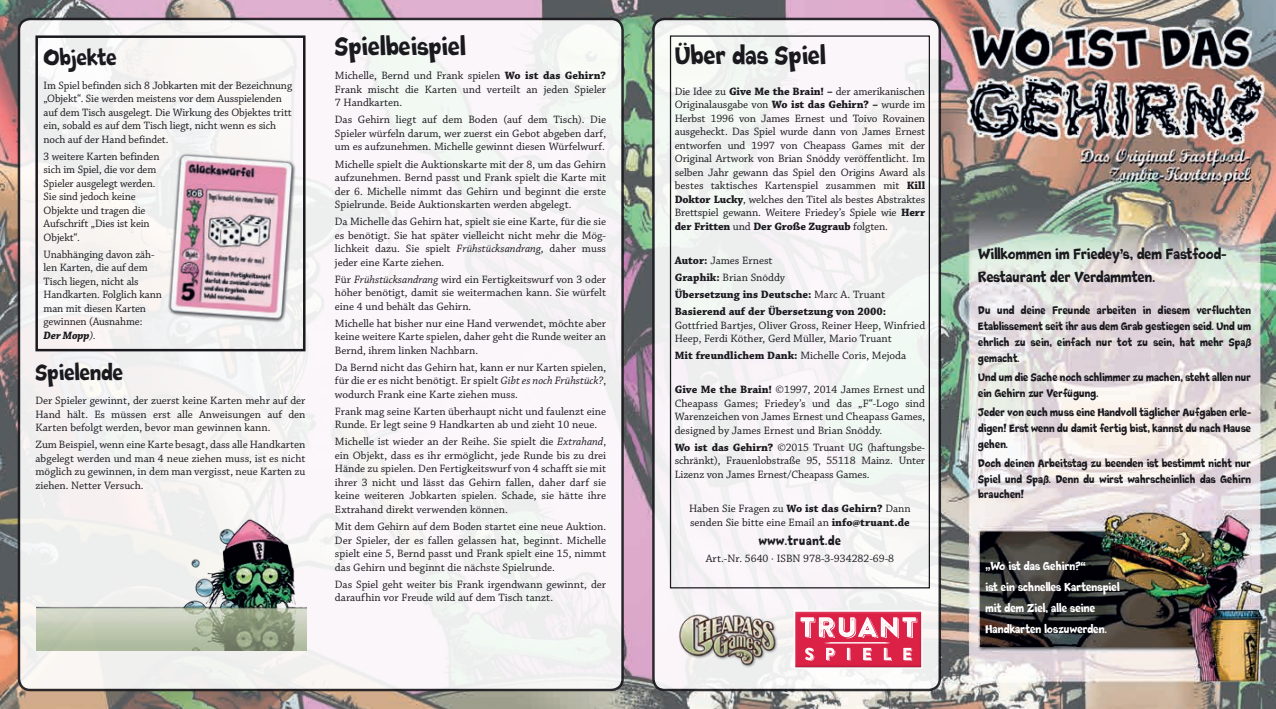
<style>
.page{position:relative;width:1276px;height:709px;background:#fff}
.page>*{position:absolute;margin:0;border:0;box-sizing:border-box;transform-origin:0 0}
.t1{font:30px "Eatwell Chubby";color:#1a191e}
.t2{font:26.25px "Eatwell Chubby";color:#1a191e}
.t3{font:17.5px/22.5px "Eatwell Chubby";color:#1a191e}
.t4{font:15px "Eatwell Chubby";letter-spacing:.03em;color:#1a191e}
.t5{font:13.75px/21px "Eatwell Chubby";color:#fff}
.t6{font:13.12px/15.8px "Eatwell Chubby";color:#1a191e;text-align:justify}
.t7{font:11.25px/13.5px "Chaparral Pro";color:#1a191e;text-align:justify}
.t8{font:700 11.25px/17px "Chaparral Pro";color:#1a191e}
.s1{font-weight:700;font-style:italic}
.s2{font-style:italic}
.s3{font-weight:700}
.s4{font-weight:400}
</style>
<div class="page">
<img style="left:0;top:0;width:1276px;height:709px">
<div style="left:19px;top:19px;width:603px;height:671px;background:#f9f6f5;border-radius:11px"></div>
<div style="left:653px;top:19px;width:286px;height:671px;background:#f3f5f4;border-radius:11px"></div>
<div style="left:652px;top:18px;width:289px;height:673px;border:2px solid #1a191e;border-radius:11px"></div>
<div style="left:670px;top:35px;width:260px;height:553px;border:1px solid #1a191e"></div>
<img style="left:679px;top:614px;width:99px;height:54px">
<div style="left:35px;top:35px;width:270px;height:316px;border:2px solid #1a191e"></div>
<img style="left:162px;top:149px;width:135px;height:192px">
<img style="left:36px;top:517px;width:270px;height:134px">
<div style="left:794px;top:610px;width:128px;height:58px;background:#1a191e;opacity:.5"></div>
<div style="left:794px;top:610px;width:128px;height:59px;border:1px solid #fff"></div>
<h2 class="t2" style="left:44px;top:43px;width:75px">Objekte</h2>
<p class="t7" style="left:44px;top:79px;width:250px;text-align:left">Im Spiel befinden sich 8 Jobkarten mit der Bezeichnung „Objekt“. Sie werden meistens vor dem Ausspielenden auf dem Tisch ausgelegt. Die Wirkung des Objektes tritt ein, sobald es auf dem Tisch liegt, nicht wenn es sich noch auf der Hand befindet.</p>
<p class="t7" style="left:44px;top:150px;width:117px;text-align:left">3 weitere Karten befinden sich im Spiel, die vor dem<br>Spieler ausgelegt werden.<br>Sie sind jedoch keine<br>Objekte und tragen die<br>Aufschrift „Dies ist kein<br>Objekt“.</p>
<p class="t7" style="left:44px;top:248px;width:120px;text-align:left">Unabhänging davon zäh&shy;len Karten, die auf dem<br>Tisch liegen, nicht als<br>Handkarten. Folglich kann man mit diesen Karten gewinnen (Ausnahme:<br><span class="s1">Der Mopp</span><span class="s2">).</span></p>
<h2 class="t2" style="left:35px;top:358px;width:89px">Spielende</h2>
<p class="t7" style="left:35px;top:394px;width:272px">Der Spieler gewinnt, der zuerst keine Karten mehr auf der Hand hält. Es müssen erst alle Anweisungen auf den Karten befolgt werden, bevor man gewinnen kann.</p>
<p class="t7" style="left:35px;top:438px;width:272px">Zum Beispiel, wenn eine Karte besagt, dass alle Handkarten abgelegt werden und man 4 neue ziehen muss, ist es nicht möglich zu gewinnen, in dem man vergisst, neue Karten zu ziehen. Netter Versuch.</p>
<h1 class="t1" style="left:335px;top:30px;width:132px">Spielbeispiel</h1>
<p class="t7" style="left:335px;top:69px;width:273px">Michelle, Bernd und Frank spielen <span class="s3">Wo ist das Gehirn?<br></span>Frank mischt die Karten und verteilt an jeden Spieler 7 Handkarten.</p>
<p class="t7" style="left:335px;top:114px;width:273px">Das Gehirn liegt auf dem Boden (auf dem Tisch). Die Spieler würfeln darum, wer zuerst ein Gebot abgeben darf, um es aufzunehmen. Michelle gewinnt diesen Würfelwurf.</p>
<p class="t7" style="left:335px;top:158px;width:273px">Michelle spielt die Auktionskarte mit der 8, um das Gehirn aufzunehmen. Bernd passt und Frank spielt die Karte mit der 6. Michelle nimmt das Gehirn und beginnt die erste Spielrunde. Beide Auktionskarten werden abgelegt.</p>
<p class="t7" style="left:335px;top:215px;width:273px">Da Michelle das Gehirn hat, spielt sie eine Karte, für die sie es benötigt. Sie hat später vielleicht nicht mehr die Mög&shy;lichkeit dazu. Sie spielt <span class="s2">Frühstücksandrang</span>, daher muss jeder eine Karte ziehen.</p>
<p class="t7" style="left:335px;top:273px;width:273px">Für <span class="s2">Frühstücksandrang</span> wird ein Fertigkeitswurf von 3 oder höher benötigt, damit sie weitermachen kann. Sie würfelt eine 4 und behält das Gehirn.</p>
<p class="t7" style="left:335px;top:317px;width:273px">Michelle hat bisher nur eine Hand verwendet, möchte aber keine weitere Karte spielen, daher geht die Runde weiter an Bernd, ihrem linken Nachbarn.</p>
<p class="t7" style="left:335px;top:361px;width:273px">Da Bernd nicht das Gehirn hat, kann er nur Karten spielen, für die er es nicht benötigt. Er spielt <span class="s2">Gibt es noch Frühstück?</span>, wodurch Frank eine Karte ziehen muss.</p>
<p class="t7" style="left:335px;top:405px;width:273px">Frank mag seine Karten überhaupt nicht und faulenzt eine<br>Runde. Er legt seine 9 Handkarten ab und zieht 10 neue.</p>
<p class="t7" style="left:335px;top:435px;width:273px">Michelle ist wieder an der Reihe. Sie spielt die <span class="s2">Extrahand</span>, ein Objekt, dass es ihr ermöglicht, jede Runde bis zu drei Hände zu spielen. Den Fertigkeitswurf von 4 schafft sie mit ihrer 3 nicht und lässt das Gehirn fallen, daher darf sie keine weiteren Jobkarten spielen. Schade, sie hätte ihre Extrahand direkt verwenden können.</p>
<p class="t7" style="left:335px;top:520px;width:273px">Mit dem Gehirn auf dem Boden startet eine neue Auktion.<br>Der Spieler, der es fallen gelassen hat, beginnt. Michelle spielt eine 5, Bernd passt und Frank spielt eine 15, nimmt das Gehirn und beginnt die nächste Spielrunde.</p>
<p class="t7" style="left:335px;top:577px;width:273px">Das Spiel geht weiter bis Frank irgendwann gewinnt, der daraufhin vor Freude wild auf dem Tisch tanzt.</p>
<h1 class="t1" style="left:674px;top:39px;width:152px">Über das Spiel</h1>
<p class="t7" style="left:674px;top:85px;width:252px">Die Idee zu <span class="s3">Give Me the Brain! –</span> der amerikanischen Originalausgabe von <span class="s3">Wo ist das Gehirn? –</span> wurde im Herbst 1996 von James Ernest und Toivo Rovainen ausgeheckt. Das Spiel wurde dann von James Ernest entworfen und 1997 von Cheapass Games mit der Original Artwork von Brian Snōddy veröffentlicht. Im selben Jahr gewann das Spiel den Origins Award als bestes taktisches Kartenspiel zusammen mit <span class="s3">Kill Doktor Lucky</span>, welches den Titel als bestes Abstraktes Brettspiel gewann. Weitere Friedey’s Spiele wie <span class="s3">Herr der Fritten</span> und <span class="s3">Der Große Zugraub</span> folgten.</p>
<p class="t8" style="left:674px;top:252px;width:213px">Autor: <span class="s4">James Ernest<br></span>Graphik: <span class="s4">Brian Snōddy<br></span>Übersetzung ins Deutsche: <span class="s4">Marc A. Truant<br></span>Basierend auf der Übersetzung von 2000:</p>
<p class="t7" style="left:674px;top:319px;width:252px">Gottfried Bartjes, Oliver Gross, Reiner Heep, Winfried<br>Heep, Ferdi Köther, Gerd Müller, Mario Truant</p>
<p class="t8" style="left:674px;top:347px;width:233px">Mit freundlichem Dank: <span class="s4">Michelle Coris, Mejoda</span></p>
<p class="t7" style="left:674px;top:383px;width:252px"><span class="s3">Give Me the Brain!</span> ©1997, 2014 James Ernest und Cheapass Games; Friedey’s und das „F“-Logo sind Warenzeichen von James Ernest und Cheapass Games, designed by James Ernest und Brian Snōddy.</p>
<p class="t7" style="left:674px;top:441px;width:252px"><span class="s3">Wo ist das Gehirn?</span> ©2015 Truant UG (haftungsbe&shy;schränkt), Frauenlobstraße 95, 55118 Mainz. Unter Lizenz von James Ernest/Cheapass Games.</p>
<p class="t7" style="left:689px;top:502px;width:223px">Haben Sie Fragen zu <span class="s3">Wo ist das Gehirn?</span> Dann senden Sie bitte eine Email an <span class="s3">info@truant.de</span></p>
<h3 class="t4" style="left:759px;top:533px;width:83px">www.truant.de</h3>
<p class="t7" style="left:706px;top:552px;width:190px">Art.-Nr. 5640 · ISBN 978-3-934282-69-8</p>
<h3 class="t3" style="left:978px;top:243px;width:250px">Willkommen im Friedey’s, dem Fastfood-<br>Restaurant der Verdammten.</h3>
<p class="t6" style="left:978px;top:303px;width:274px">Du und deine Freunde arbeiten in diesem verfluchten Etablissement seit ihr aus dem Grab gestiegen seid. Und um ehrlich zu sein, einfach nur tot zu sein, hat mehr Spaß gemacht.</p>
<p class="t6" style="left:978px;top:369px;width:274px">Und um die Sache noch schlimmer zu machen, steht allen nur ein Gehirn zur Verfügung.</p>
<p class="t6" style="left:978px;top:404px;width:274px">Jeder von euch muss eine Handvoll täglicher Aufgaben erle&shy;digen! Erst wenn du damit fertig bist, kannst du nach Hause gehen.</p>
<p class="t6" style="left:978px;top:455px;width:274px">Doch deinen Arbeitstag zu beenden ist bestimmt nicht nur Spiel und Spaß. Denn du wirst wahrscheinlich das Gehirn brauchen!</p>
<p class="t5" style="left:985px;top:555px;width:136px">„Wo ist das Gehirn?“<br>ist ein schnelles Kartenspiel mit dem Ziel, alle seine<br>Handkarten loszuwerden.</p>
</div>
